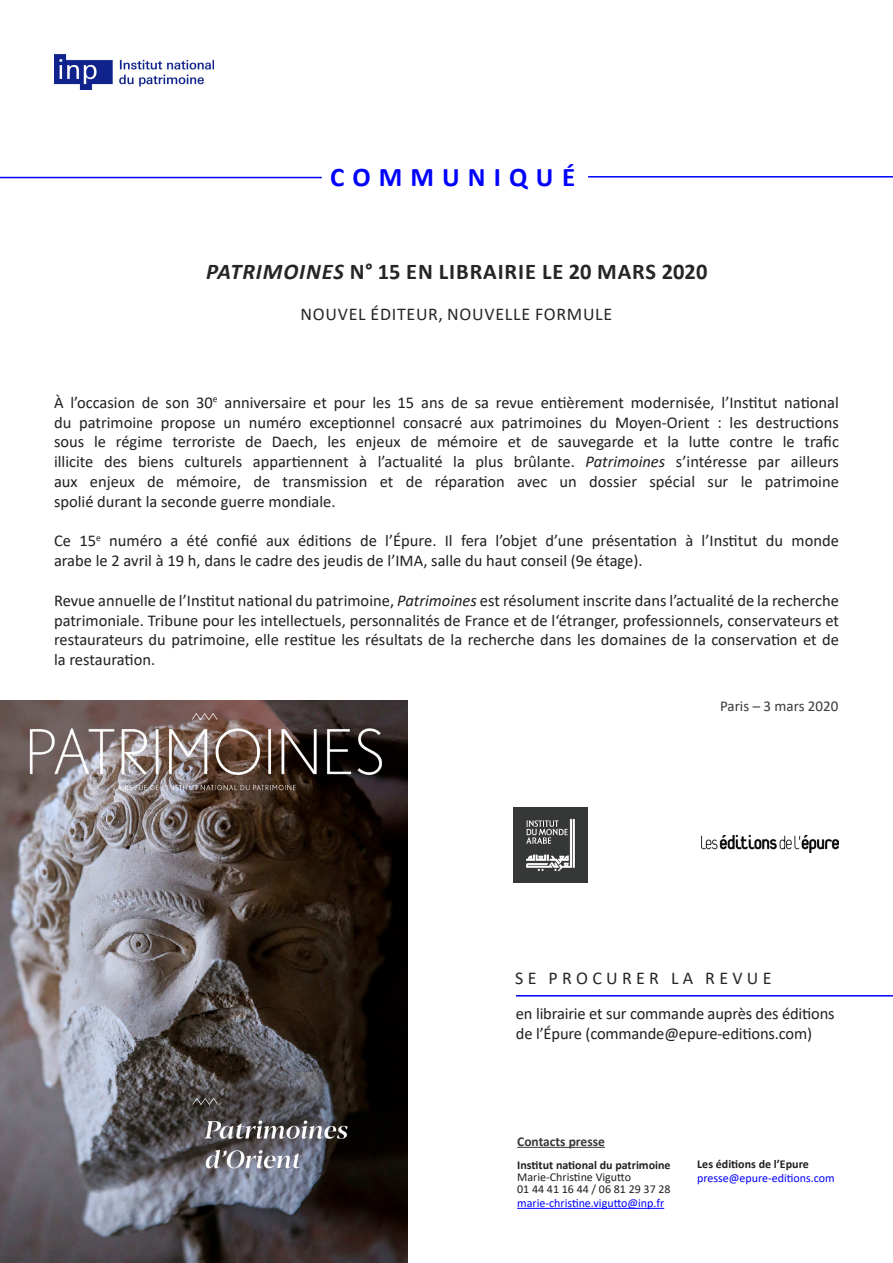
<style>
.page{position:relative;width:893px;height:1263px;background:#fff}
.page>*{position:absolute;margin:0;border:0;box-sizing:border-box;transform-origin:0 0}
.t1{font:700 27px "Calibri";letter-spacing:.3em;color:#00f}
.t2{font:700 22.5px "Calibri";letter-spacing:.04em;color:#262626}
.t3{font:18px "Calibri";letter-spacing:.04em;color:#262626}
.t4{font:18px "Calibri";letter-spacing:.24em;color:#262626}
.t5{font:16.5px/19.8px "Calibri";color:#231f20}
.t6{font:15px "Calibri";color:#393939}
.t7{font:700 13.5px "Calibri";color:#393939}
.t8{font:12px "Calibri";color:#00f}
.t9{font:700 12px "Calibri";color:#231f20}
.t10{font:12px "Calibri";color:#231f20}
.s1{font-style:italic}
</style>
<div class="page">
<img style="left:54px;top:54px;width:160px;height:36px">
<hr style="left:0;top:177px;width:322px;height:1px;background:#00f">
<hr style="left:588px;top:176px;width:305px;height:2px;background:#00f">
<hr style="left:517px;top:1147px;width:88px;height:1px;background:#393939">
<hr style="left:517px;top:1208px;width:147px;height:1px;background:#00f">
<img style="left:513px;top:808px;width:75px;height:74px">
<img style="left:701px;top:836px;width:138px;height:16px">
<hr style="left:516px;top:995px;width:377px;height:1px;background:#00f">
<img style="left:0;top:700px;width:407px;height:563px">
<p class="t1" style="left:330px;top:158px;width:246px">COMMUNIQUÉ</p>
<p class="t2" style="left:206px;top:255px;width:503px"><span class="s1">PATRIMOINES</span> N° 15 EN LIBRAIRIE LE 20 MARS 2020</p>
<p class="t3" style="left:301px;top:302px;width:313px">NOUVEL ÉDITEUR, NOUVELLE FORMULE</p>
<p class="t5" style="left:54px;top:392px;width:786px">À l’occasion de son 30<sup>e</sup> anniversaire et pour les 15 ans de sa revue entièrement modernisée, l’Institut national</p>
<p class="t5" style="left:54px;top:412px;width:786px">du patrimoine propose un numéro exceptionnel consacré aux patrimoines du Moyen-Orient : les destructions</p>
<p class="t5" style="left:54px;top:432px;width:786px">sous le régime terroriste de Daech, les enjeux de mémoire et de sauvegarde et la lutte contre le trafic</p>
<p class="t5" style="left:54px;top:451px;width:786px">illicite des biens culturels appartiennent à l’actualité la plus brûlante. <span class="s1">Patrimoines</span> s’intéresse par ailleurs</p>
<p class="t5" style="left:54px;top:471px;width:786px">aux enjeux de mémoire, de transmission et de réparation avec un dossier spécial sur le patrimoine</p>
<p class="t5" style="left:54px;top:491px;width:283px">spolié durant la seconde guerre mondiale.</p>
<p class="t5" style="left:54px;top:531px;width:786px">Ce 15<sup>e</sup> numéro a été confié aux éditions de l’Épure. Il fera l’objet d’une présentation à l’Institut du monde</p>
<p class="t5" style="left:54px;top:550px;width:590px">arabe le 2 avril à 19 h, dans le cadre des jeudis de l’IMA, salle du haut conseil (9e étage).</p>
<p class="t5" style="left:54px;top:590px;width:786px">Revue annuelle de l’Institut national du patrimoine, <span class="s1">Patrimoines</span> est résolument inscrite dans l’actualité de la recherche patrimoniale. Tribune pour les intellectuels, personnalités de France et de l‘étranger, professionnels, conservateurs et</p>
<p class="t5" style="left:54px;top:630px;width:786px">restaurateurs du patrimoine, elle restitue les résultats de la recherche dans les domaines de la conservation et de</p>
<p class="t5" style="left:54px;top:649px;width:103px">la restauration.</p>
<p class="t6" style="left:720px;top:695px;width:120px">Paris – 3 mars 2020</p>
<p class="t4" style="left:515px;top:965px;width:258px">SE PROCURER LA REVUE</p>
<p class="t5" style="left:516px;top:1003px;width:320px">en librairie et sur commande auprès des éditions</p>
<p class="t5" style="left:516px;top:1023px;width:298px">de l’Épure (commande@epure-editions.com)</p>
<p class="t7" style="left:517px;top:1132px;width:89px">Contacts presse</p>
<p class="t9" style="left:517px;top:1156px;width:155px">Institut national du patrimoine</p>
<p class="t10" style="left:517px;top:1168px;width:115px">Marie-Christine Vigutto</p>
<p class="t10" style="left:517px;top:1180px;width:155px">01 44 41 16 44 / 06 81 29 37 28</p>
<p class="t8" style="left:517px;top:1195px;width:149px">marie-christine.vigutto@inp.fr</p>
<p class="t9" style="left:697px;top:1155px;width:113px">Les éditions de l’Epure</p>
<p class="t8" style="left:697px;top:1170px;width:139px">presse@epure-editions.com</p>
</div>
